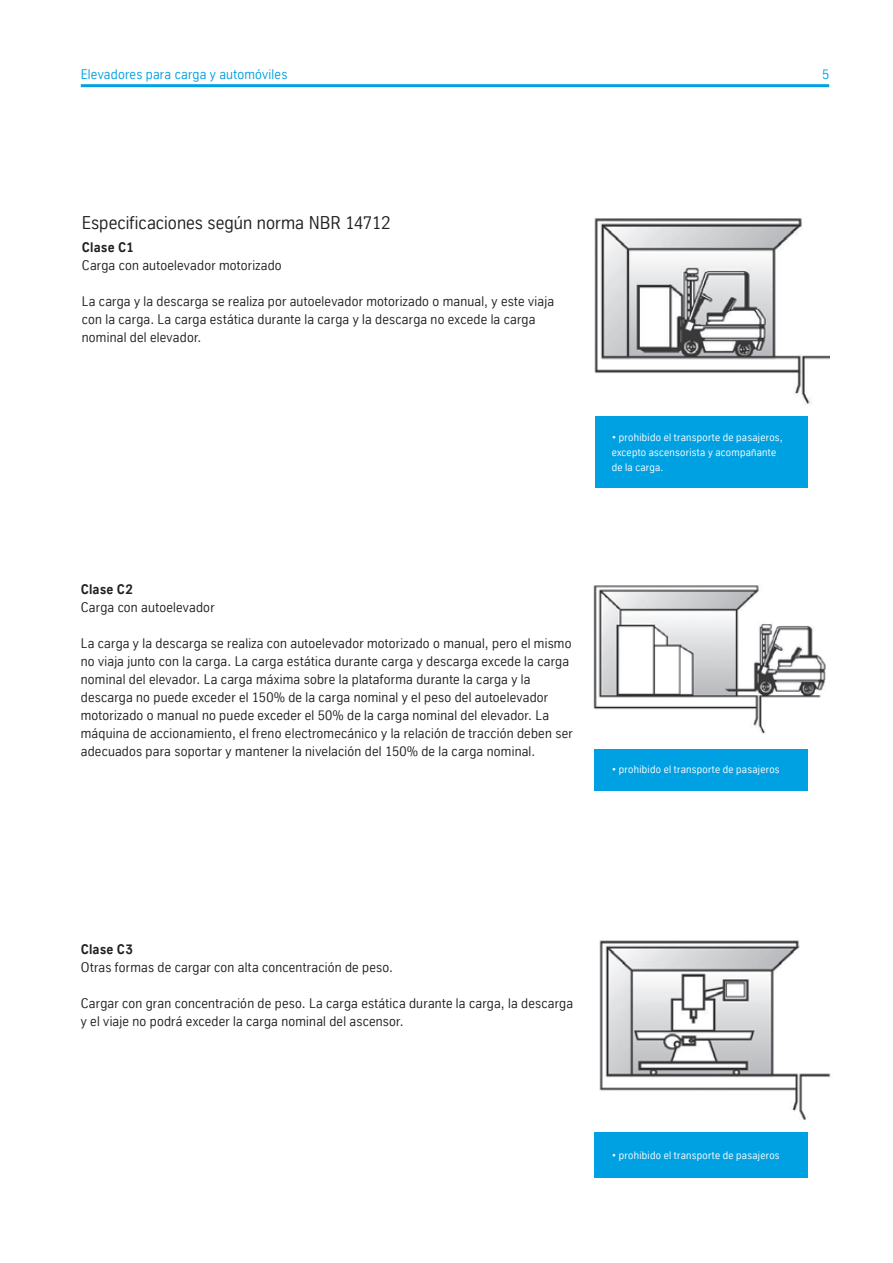
<style>
.page{position:relative;width:893px;height:1263px;background:#fff}
.page>*{position:absolute;margin:0;border:0;box-sizing:border-box;transform-origin:0 0}
.t1{font:18px "TK Type";letter-spacing:.005em;color:#231f20}
.t2{font:13.5px/18px "TK Type";letter-spacing:.015em;color:#231f20}
.t3{font:13.5px "TK Type";letter-spacing:.015em;color:#00a1e3}
.t4{font:700 13.5px "TK Type";letter-spacing:.02em;color:#231f20}
.t5{font:10.5px/15px "TK Type";letter-spacing:.025em;color:#fff}
</style>
<div class="page">
<hr style="left:81px;top:84px;width:748px;height:3px;background:#00a1e3">
<img style="left:594px;top:218px;width:235px;height:187px">
<div style="left:595px;top:416px;width:212px;height:72px;background:#00a1e3"></div>
<div style="left:595px;top:749px;width:213px;height:41px;background:#00a1e3"></div>
<img style="left:593px;top:585px;width:233px;height:149px">
<div style="left:595px;top:1133px;width:213px;height:45px;background:#00a1e3"></div>
<img style="left:599px;top:940px;width:232px;height:180px">
<p class="t3" style="left:81px;top:66px;width:208px">Elevadores para carga y automóviles</p>
<p class="t3" style="left:822px;top:66px;width:9px">5</p>
<h1 class="t1" style="left:82px;top:213px;width:310px">Especificaciones según norma NBR 14712</h1>
<p class="t4" style="left:82px;top:240px;width:53px">Clase C1</p>
<p class="t2" style="left:82px;top:256px;width:201px">Carga con autoelevador motorizado</p>
<p class="t2" style="left:82px;top:292px;width:474px">La carga y la descarga se realiza por autoelevador motorizado o manual, y este viaja con la carga. La carga estática durante la carga y la descarga no excede la carga nominal del elevador.</p>
<p class="t5" style="left:612px;top:429px;width:173px">• prohibido el transporte de pasajeros, excepto ascensorista y acompañante de la carga.</p>
<p class="t4" style="left:81px;top:582px;width:54px">Clase C2</p>
<p class="t2" style="left:81px;top:598px;width:135px">Carga con autoelevador</p>
<p class="t2" style="left:81px;top:634px;width:493px">La carga y la descarga se realiza con autoelevador motorizado o manual, pero el mismo no viaja junto con la carga. La carga estática durante carga y descarga excede la carga nominal del elevador. La carga máxima sobre la plataforma durante la carga y la descarga no puede exceder el 150% de la carga nominal y el peso del autoelevador motorizado o manual no puede exceder el 50% de la carga nominal del elevador. La máquina de accionamiento, el freno electromecánico y la relación de tracción deben ser adecuados para soportar y mantener la nivelación del 150% de la carga nominal.</p>
<p class="t5" style="left:612px;top:762px;width:169px">• prohibido el transporte de pasajeros</p>
<p class="t4" style="left:81px;top:942px;width:54px">Clase C3</p>
<p class="t2" style="left:81px;top:958px;width:314px">Otras formas de cargar con alta concentración de peso.</p>
<p class="t2" style="left:81px;top:994px;width:494px">Cargar con gran concentración de peso. La carga estática durante la carga, la descarga y el viaje no podrá exceder la carga nominal del ascensor.</p>
<p class="t5" style="left:612px;top:1148px;width:169px">• prohibido el transporte de pasajeros</p>
</div>
